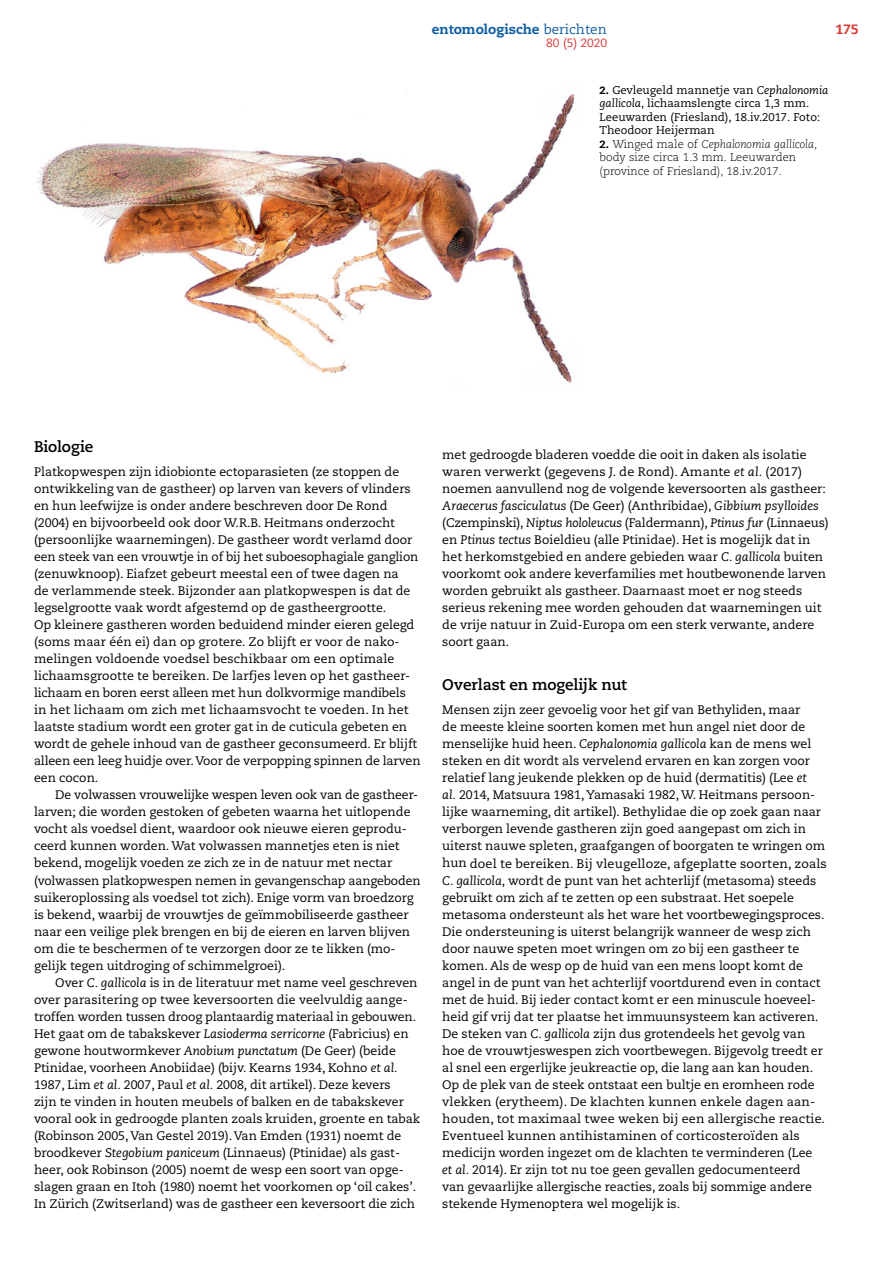
<style>
.page{position:relative;width:893px;height:1263px;background:#fff}
.page>*{position:absolute;margin:0;border:0;box-sizing:border-box;transform-origin:0 0}
.t1{font:700 15.3px "Caecilia LT Std";letter-spacing:-.005em;color:#000}
.t2{font:800 13.5px "Caecilia LT Std";color:#115fa4}
.t3{font:800 13.5px "Caecilia LT Std";color:#d93a37}
.t4{font:12.3px/17px "Caecilia LT Std";color:#000}
.t5{font:12px "Caecilia LT Std";color:#d93a37}
.t6{font:11.25px/13.5px "Caecilia LT Std";color:#000}
.t7{font:300 11.25px/13.5px "Caecilia LT Std";color:#000}
.s1{font-weight:400}
.s2{font-weight:800;font-size:10.5px}
.s3{font-style:italic}
</style>
<div class="page">
<img style="left:36px;top:90px;width:539px;height:293px">
<p class="t2" style="left:432px;top:21px;width:177px">entomologische <span class="s1">berichten</span></p>
<p class="t3" style="left:835px;top:21px;width:25px">175</p>
<p class="t5" style="left:546px;top:36px;width:62px">80 (5) 2020</p>
<p class="t6" style="left:600px;top:83px;width:230px"><span class="s2">2.</span> Gevleugeld mannetje van <span class="s3">Cephalonomia gallicola</span>, lichaamslengte circa 1,3 mm.<br>Leeuwarden (Friesland), 18.iv.2017. Foto:<br>Theodoor Heijerman</p>
<p class="t7" style="left:600px;top:137px;width:219px"><span class="s2">2.</span> Winged male of <span class="s3">Cephalonomia gallicola</span>, body size circa 1.3 mm. Leeuwarden (province of Friesland), 18.iv.2017.</p>
<p class="t1" style="left:34px;top:437px;width:61px">Biologie</p>
<p class="t4" style="left:34px;top:464px;width:388px">Platkopwespen zijn idiobionte ectoparasieten (ze stoppen de ontwikkeling van de gastheer) op larven van kevers of vlinders en hun leefwijze is onder andere beschreven door De Rond (2004) en bijvoorbeeld ook door W.R.B. Heitmans onderzocht (persoonlijke waarnemingen). De gastheer wordt verlamd door een steek van een vrouwtje in of bij het suboesophagiale ganglion (zenuwknoop). Eiafzet gebeurt meestal een of twee dagen na<br>de verlammende steek. Bijzonder aan platkopwespen is dat de legselgrootte vaak wordt afgestemd op de gastheergrootte.<br>Op kleinere gastheren worden beduidend minder eieren gelegd (soms maar één ei) dan op grotere. Zo blijft er voor de nako&shy;melingen voldoende voedsel beschikbaar om een optimale lichaamsgrootte te bereiken. De larfjes leven op het gastheer&shy;lichaam en boren eerst alleen met hun dolkvormige mandibels in het lichaam om zich met lichaamsvocht te voeden. In het laatste stadium wordt een groter gat in de cuticula gebeten en wordt de gehele inhoud van de gastheer geconsumeerd. Er blijft alleen een leeg huidje over. Voor de verpopping spinnen de larven een cocon.</p>
<p class="t4" style="left:34px;top:787px;width:388px;text-indent:21px">De volwassen vrouwelijke wespen leven ook van de gastheer&shy;larven; die worden gestoken of gebeten waarna het uitlopende vocht als voedsel dient, waardoor ook nieuwe eieren geprodu&shy;ceerd kunnen worden. Wat volwassen mannetjes eten is niet bekend, mogelijk voeden ze zich ze in de natuur met nectar (volwassen platkopwespen nemen in gevangenschap aangeboden suikeroplossing als voedsel tot zich). Enige vorm van broedzorg is bekend, waarbij de vrouwtjes de geïmmobiliseerde gastheer naar een veilige plek brengen en bij de eieren en larven blijven om die te beschermen of te verzorgen door ze te likken (mo&shy;gelijk tegen uitdroging of schimmelgroei).</p>
<p class="t4" style="left:34px;top:974px;width:388px;text-indent:21px">Over <span class="s3">C. gallicola</span> is in de literatuur met name veel geschreven over parasitering op twee keversoorten die veelvuldig aange&shy;troffen worden tussen droog plantaardig materiaal in gebouwen.<br>Het gaat om de tabakskever <span class="s3">Lasioderma serricorne</span> (Fabricius) en gewone houtwormkever <span class="s3">Anobium punctatum</span> (De Geer) (beide Ptinidae, voorheen Anobiidae) (bijv. Kearns 1934, Kohno <span class="s3">et al.<br></span>1987, Lim <span class="s3">et al.</span> 2007, Paul <span class="s3">et al.</span> 2008, dit artikel). Deze kevers<br>zijn te vinden in houten meubels of balken en de tabakskever vooral ook in gedroogde planten zoals kruiden, groente en tabak (Robinson 2005, Van Gestel 2019). Van Emden (1931) noemt de broodkever <span class="s3">Stegobium paniceum</span> (Linnaeus) (Ptinidae) als gast&shy;heer, ook Robinson (2005) noemt de wesp een soort van opge&shy;slagen graan en Itoh (1980) noemt het voorkomen op ‘oil cakes’.<br>In Zürich (Zwitserland) was de gastheer een keversoort die zich</p>
<p class="t4" style="left:442px;top:447px;width:388px">met gedroogde bladeren voedde die ooit in daken als isolatie waren verwerkt (gegevens J. de Rond). Amante <span class="s3">et al.</span> (2017) noemen aanvullend nog de volgende keversoorten als gastheer:<br><span class="s3">Araecerus fasciculatus</span> (De Geer) (Anthribidae), <span class="s3">Gibbium psylloides </span>(Czempinski), <span class="s3">Niptus hololeucus</span> (Faldermann), <span class="s3">Ptinus fur</span> (Linnaeus) en <span class="s3">Ptinus tectus</span> Boieldieu (alle Ptinidae). Het is mogelijk dat in het herkomstgebied en andere gebieden waar <span class="s3">C. gallicola</span> buiten voorkomt ook andere keverfamilies met houtbewonende larven worden gebruikt als gastheer. Daarnaast moet er nog steeds serieus rekening mee worden gehouden dat waarnemingen uit de vrije natuur in Zuid-Europa om een sterk verwante, andere soort gaan.</p>
<p class="t1" style="left:442px;top:675px;width:186px">Overlast en mogelijk nut</p>
<p class="t4" style="left:442px;top:702px;width:386px">Mensen zijn zeer gevoelig voor het gif van Bethyliden, maar<br>de meeste kleine soorten komen met hun angel niet door de menselijke huid heen. <span class="s3">Cephalonomia gallicola</span> kan de mens wel steken en dit wordt als vervelend ervaren en kan zorgen voor relatief lang jeukende plekken op de huid (dermatitis) (Lee <span class="s3">et<br>al.</span> 2014, Matsuura 1981, Yamasaki 1982, W. Heitmans persoon&shy;lijke waarneming, dit artikel). Bethylidae die op zoek gaan naar verborgen levende gastheren zijn goed aangepast om zich in uiterst nauwe spleten, graafgangen of boorgaten te wringen om hun doel te bereiken. Bij vleugelloze, afgeplatte soorten, zoals <span class="s3">C. gallicola</span>, wordt de punt van het achterlijf (metasoma) steeds gebruikt om zich af te zetten op een substraat. Het soepele metasoma ondersteunt als het ware het voortbewegingsproces.<br>Die ondersteuning is uiterst belangrijk wanneer de wesp zich door nauwe speten moet wringen om zo bij een gastheer te komen. Als de wesp op de huid van een mens loopt komt de angel in de punt van het achterlijf voortdurend even in contact met de huid. Bij ieder contact komt er een minuscule hoeveel&shy;heid gif vrij dat ter plaatse het immuunsysteem kan activeren.<br>De steken van <span class="s3">C. gallicola</span> zijn dus grotendeels het gevolg van hoe de vrouwtjeswespen zich voortbewegen. Bijgevolg treedt er al snel een ergerlijke jeukreactie op, die lang aan kan houden.<br>Op de plek van de steek ontstaat een bultje en eromheen rode vlekken (erytheem). De klachten kunnen enkele dagen aan&shy;houden, tot maximaal twee weken bij een allergische reactie.<br>Eventueel kunnen antihistaminen of corticosteroïden als medicijn worden ingezet om de klachten te verminderen (Lee<br><span class="s3">et al.</span> 2014). Er zijn tot nu toe geen gevallen gedocumenteerd<br>van gevaarlijke allergische reacties, zoals bij sommige andere stekende Hymenoptera wel mogelijk is.</p>
</div>
